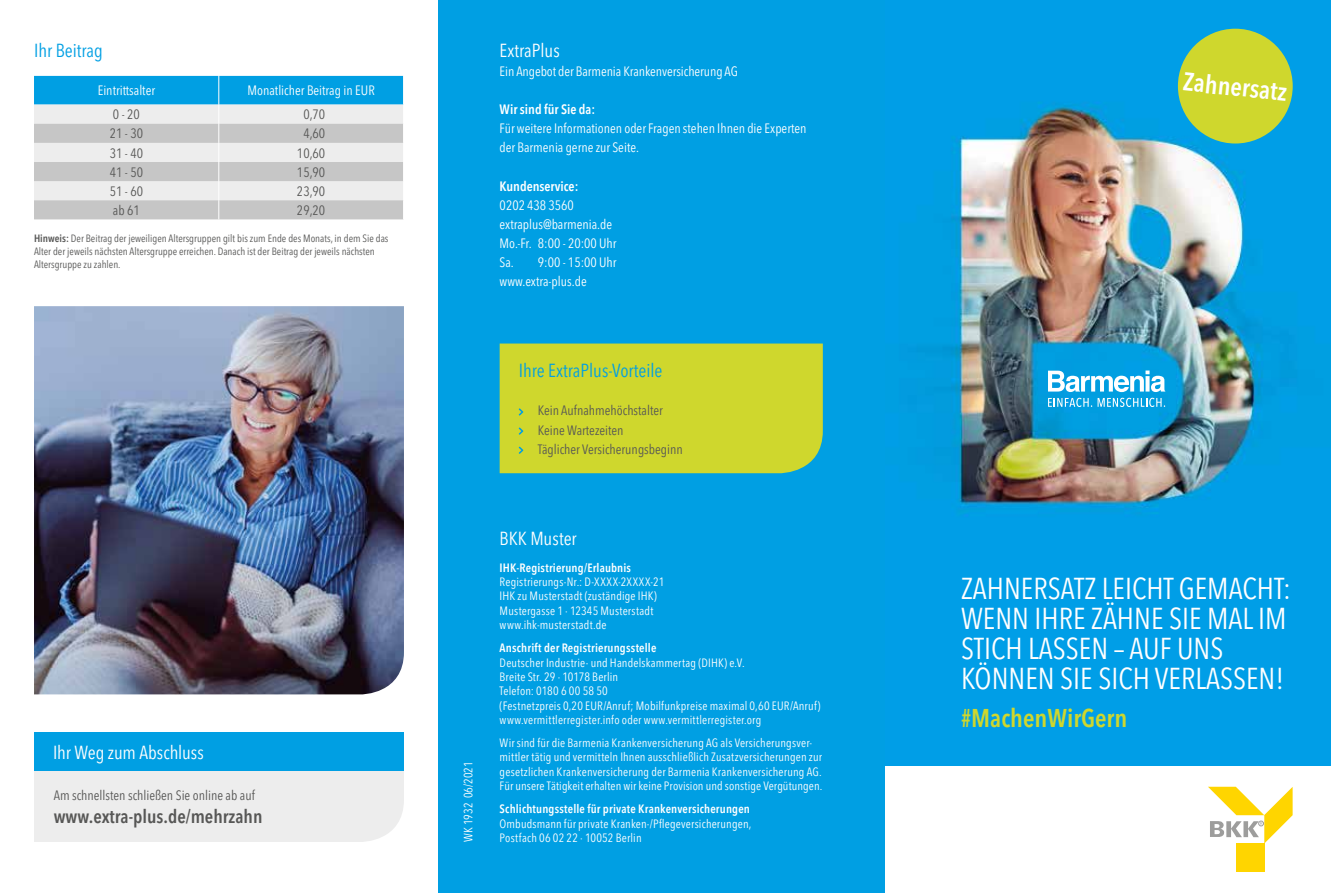
<style>
.page{position:relative;width:1331px;height:893px;background:#fff}
.page>*{position:absolute;margin:0;border:0;box-sizing:border-box;transform-origin:0 0}
.t1{font:condensed 30px/30px "Avenir Next LT Pro";color:#fff}
.t2{font:600 condensed 25.5px "Avenir Next LT Pro";color:#cfd72d}
.t3{font:600 condensed 25.5px "Avenir Next LT Pro";color:#fff}
.t4{font:condensed 18.75px "Avenir Next LT Pro";color:#fff}
.t5{font:condensed 18.75px "Avenir Next LT Pro";color:#009fe3}
.t6{font:600 condensed 18.75px "Avenir Next LT Pro";color:#575756}
.t7{font:condensed 13.5px/19.2px "Avenir Next LT Pro";color:#fff}
.t8{font:condensed 13.5px/19.2px "Avenir Next LT Pro";color:#575756}
.t9{font:600 condensed 13.5px "Avenir Next LT Pro";color:#fff}
.t10{font:condensed 12px/14.4px "Avenir Next LT Pro";letter-spacing:.015em;color:#fff}
.t11{font:600 condensed 12px "Avenir Next LT Pro";letter-spacing:.015em;color:#fff}
.t12{font:condensed 10.5px/12.8px "Avenir Next LT Pro";color:#575756}
.s1{font-weight:600}
</style>
<div class="page">
<img style="left:884px;top:0;width:447px;height:765px">
<div style="left:438px;top:0;width:446px;height:893px;background:#009fe3"></div>
<img style="left:34px;top:306px;width:370px;height:388px">
<div style="left:34px;top:771px;width:370px;height:71px;background:#ededed"></div>
<div style="left:34px;top:733px;width:370px;height:38px;background:#009fe3"></div>
<div style="left:1178px;top:29px;width:115px;height:115px;background:#cfd72d;border-radius:50%"></div>
<div style="left:1236px;top:843px;width:28px;height:28px;background:#ffd500"></div>
<svg style="left:1208px;top:787px;width:85px;height:56px"></svg>
<svg style="left:1048px;top:370px;width:117px;height:22px"></svg>
<svg style="left:1048px;top:398px;width:117px;height:9px"></svg>
<svg style="left:34px;top:75px;width:370px;height:144px;background:#afcedb"></svg>
<div style="left:500px;top:344px;width:323px;height:129px;background:#cfd72d"></div>
<h3 class="t5" style="left:34px;top:40px;width:70px">Ihr Beitrag</h3>
<p class="t7" style="left:98px;top:81px;width:59px">Eintrittsalter</p>
<p class="t7" style="left:248px;top:81px;width:129px">Monatlicher Beitrag in EUR</p>
<p class="t8" style="left:113px;top:105px;width:29px">0 - 20</p>
<p class="t8" style="left:303px;top:105px;width:23px">0,70</p>
<p class="t8" style="left:110px;top:124px;width:35px">21 - 30</p>
<p class="t8" style="left:303px;top:124px;width:23px">4,60</p>
<p class="t8" style="left:110px;top:143px;width:35px">31 - 40</p>
<p class="t8" style="left:297px;top:143px;width:30px">10,60</p>
<p class="t8" style="left:110px;top:162px;width:35px">41 - 50</p>
<p class="t8" style="left:297px;top:162px;width:30px">15,90</p>
<p class="t8" style="left:110px;top:181px;width:35px">51 - 60</p>
<p class="t8" style="left:297px;top:181px;width:30px">23,90</p>
<p class="t8" style="left:113px;top:201px;width:28px">ab 61</p>
<p class="t8" style="left:297px;top:201px;width:30px">29,20</p>
<p class="t12" style="left:34px;top:232px;width:356px"><span class="s1">Hinweis:</span> Der Beitrag der jeweiligen Altersgruppen gilt bis zum Ende des Monats, in dem Sie das<br>Alter der jeweils nächsten Altersgruppe erreichen. Danach ist der Beitrag der jeweils nächsten<br>Altersgruppe zu zahlen.</p>
<h3 class="t4" style="left:53px;top:741px;width:152px">Ihr Weg zum Abschluss</h3>
<p class="t8" style="left:54px;top:786px;width:203px">Am schnellsten schließen Sie online ab auf</p>
<h3 class="t6" style="left:54px;top:805px;width:210px">www.extra-plus.de/mehrzahn</h3>
<h3 class="t4" style="left:500px;top:39px;width:62px">ExtraPlus</h3>
<p class="t7" style="left:500px;top:62px;width:240px">Ein Angebot der Barmenia Krankenversicherung AG</p>
<p class="t9" style="left:500px;top:101px;width:97px">Wir sind für Sie da:</p>
<p class="t7" style="left:500px;top:119px;width:308px">Für weitere Informationen oder Fragen stehen Ihnen die Experten der Barmenia gerne zur Seite.</p>
<p class="t9" style="left:500px;top:178px;width:80px">Kundenservice:</p>
<p class="t7" style="left:500px;top:195px;width:118px">0202 438 3560 extraplus@barmenia.de<br>Mo.-Fr. 8:00 - 20:00 Uhr<br>Sa. 9:00 - 15:00 Uhr www.extra-plus.de</p>
<h3 class="t5" style="left:519px;top:359px;width:145px">Ihre ExtraPlus-Vorteile</h3>
<p class="t8" style="left:538px;top:401px;width:146px">Kein Aufnahmehöchstalter<br>Keine Wartezeiten<br>Täglicher Versicherungsbeginn</p>
<p class="t10" style="left:461px;top:842px;width:82px;rotate:-90deg">WK 1932 06/2021</p>
<h3 class="t4" style="left:500px;top:527px;width:79px">BKK Muster</h3>
<p class="t11" style="left:500px;top:560px;width:133px">IHK-Registrierung/Erlaubnis</p>
<p class="t10" style="left:500px;top:575px;width:166px">Registrierungs-Nr.: D-XXXX-2XXXX-21<br>IHK zu Musterstadt (zuständige IHK)<br>Mustergasse 1 · 12345 Musterstadt www.ihk-musterstadt.de</p>
<p class="t11" style="left:500px;top:641px;width:158px">Anschrift der Registrierungsstelle</p>
<p class="t10" style="left:500px;top:655px;width:322px">Deutscher Industrie- und Handelskammertag (DIHK) e.V.<br>Breite Str. 29 · 10178 Berlin<br>Telefon: 0180 6 00 58 50<br>(Festnetzpreis 0,20 EUR/Anruf; Mobilfunkpreise maximal 0,60 EUR/Anruf) www.vermittlerregister.info oder www.vermittlerregister.org</p>
<p class="t10" style="left:500px;top:736px;width:324px">Wir sind für die Barmenia Krankenversicherung AG als Versicherungsver&shy;mittler tätig und vermitteln Ihnen ausschließlich Zusatzversicherungen zur gesetzlichen Krankenversicherung der Barmenia Krankenversicherung AG.<br>Für unsere Tätigkeit erhalten wir keine Provision und sonstige Vergütungen.</p>
<p class="t11" style="left:500px;top:802px;width:252px">Schlichtungsstelle für private Krankenversicherungen</p>
<p class="t10" style="left:500px;top:816px;width:253px">Ombudsmann für private Kranken-/Pflegeversicherungen,<br>Postfach 06 02 22 · 10052 Berlin</p>
<h2 class="t3" style="left:1185px;top:66px;width:105px;rotate:6deg">Zahnersatz</h2>
<h1 class="t1" style="left:961px;top:573px;width:331px">ZAHNERSATZ LEICHT GEMACHT:<br>WENN IHRE ZÄHNE SIE MAL IM<br>STICH LASSEN – AUF UNS<br>KÖNNEN SIE SICH VERLASSEN!</h1>
<h2 class="t2" style="left:961px;top:703px;width:168px">#MachenWirGern</h2>
</div>
